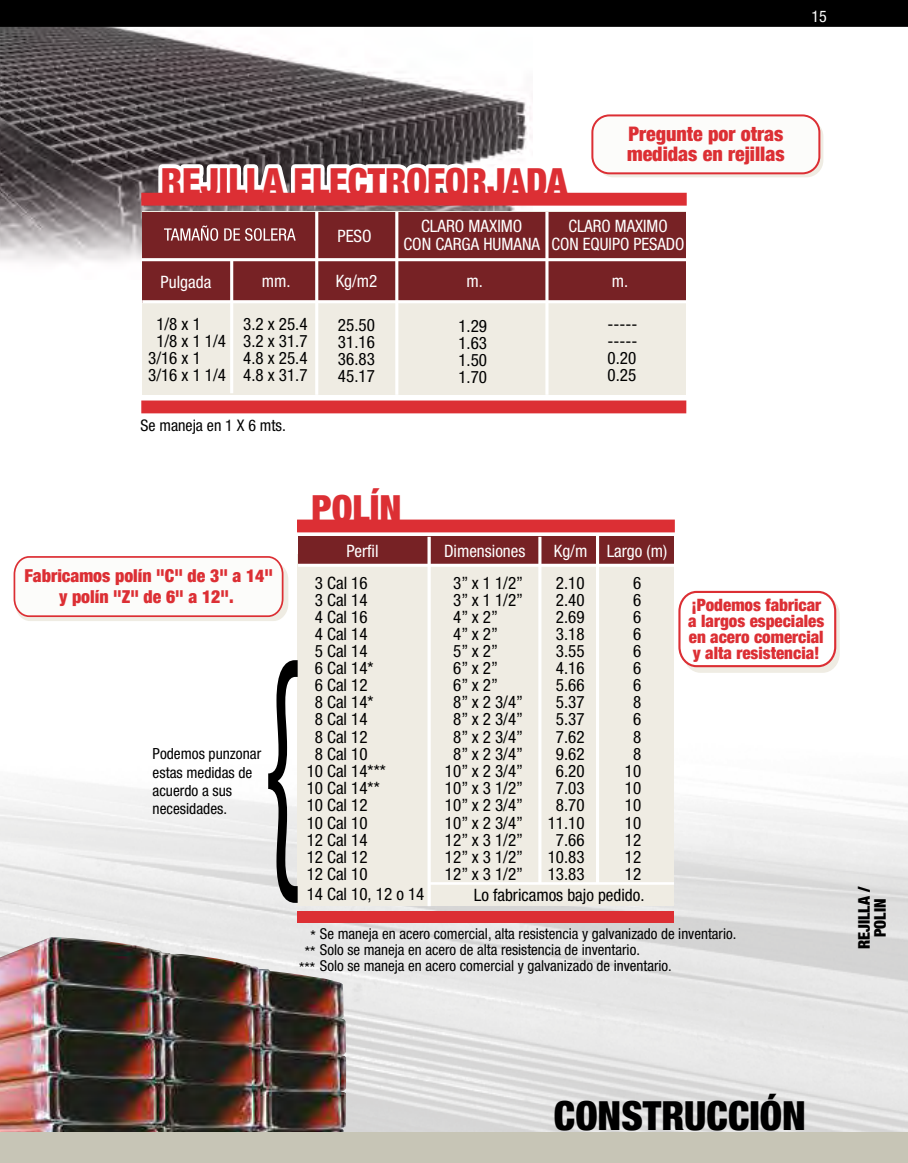
<style>
.page{position:relative;width:908px;height:1163px;background:#fff}
.page>*{position:absolute;margin:0;border:0;box-sizing:border-box;transform-origin:0 0}
.t1{font:900 condensed 40px "Helvetica Neue";color:#000}
.t2{font:900 condensed 37.2px "Helvetica Neue";color:#dc2f34}
.t3{font:900 condensed 20px/20px "Helvetica Neue";color:#dc2f34}
.t4{font:900 condensed 17.8px/21.4px "Helvetica Neue";color:#dc2f34;text-align:center}
.t5{font:condensed 17px/17px "Helvetica Neue";color:#000;text-align:justify}
.t6{font:condensed 17px/17px "Helvetica Neue";color:#fff;text-align:center}
.t7{font:900 condensed 17px/16px "Helvetica Neue";color:#dc2f34}
.t8{font:condensed 16px "Helvetica Neue";color:#000}
.t9{font:900 condensed 16px/16px "Helvetica Neue";color:#000;text-align:center}
.t10{font:condensed 16px "Helvetica Neue";color:#fff}
.t11{font:condensed 15.4px/18.4px "Helvetica Neue";color:#000}
.t12{font:condensed 15px/16px "Helvetica Neue";color:#000}
</style>
<div class="page">
<img style="left:0;top:117px;width:907px;height:1014px">
<img style="left:0;top:27px;width:532px;height:253px">
<svg style="left:596px;top:119px;width:227px;height:58px"></svg>
<div style="left:592px;top:115px;width:227px;height:58px;background:#fcfcfa;border-radius:17px"></div>
<div style="left:591px;top:114px;width:229px;height:60px;border:2px solid #dc2f34;border-radius:17px"></div>
<svg style="left:13px;top:555px;width:275px;height:66px"></svg>
<img style="left:0;top:936px;width:346px;height:195px">
<div style="left:0;top:0;width:907px;height:27px;background:#000"></div>
<div style="left:0;top:1131px;width:907px;height:31px;background:#c7c5b6"></div>
<div style="left:298px;top:554px;width:375px;height:352px;background:#efece3"></div>
<div style="left:298px;top:536px;width:375px;height:30px;background:#772225"></div>
<hr style="left:538px;top:536px;width:3px;height:347px;background:#fff">
<hr style="left:427px;top:536px;width:3px;height:370px;background:#fff">
<hr style="left:298px;top:563px;width:375px;height:3px;background:#fff">
<svg style="left:595px;top:535px;width:4px;height:347px"></svg>
<div style="left:298px;top:911px;width:375px;height:11px;background:#dc2f34"></div>
<svg style="left:268px;top:660px;width:29px;height:242px"></svg>
<div style="left:298px;top:520px;width:375px;height:11px;background:#dc2f34"></div>
<div style="left:297px;top:519px;width:377px;height:13px;border:2px solid #dc2f34"></div>
<svg style="left:154px;top:77px;width:424px;height:129px"></svg>
<div style="left:142px;top:211px;width:543px;height:184px;background:#efece3"></div>
<div style="left:142px;top:212px;width:543px;height:90px;background:#772225"></div>
<hr style="left:230px;top:259px;width:3px;height:134px;background:#fff">
<div style="left:142px;top:193px;width:543px;height:12px;background:#dc2f34"></div>
<hr style="left:315px;top:211px;width:3px;height:184px;background:#fff">
<div style="left:142px;top:401px;width:543px;height:11px;background:#dc2f34"></div>
<div style="left:141px;top:400px;width:545px;height:13px;border:2px solid #dc2f34"></div>
<hr style="left:142px;top:300px;width:545px;height:3px;background:#fff">
<hr style="left:141px;top:258px;width:545px;height:3px;background:#fff">
<svg style="left:164px;top:225px;width:54px;height:16px"></svg>
<svg style="left:224px;top:228px;width:71px;height:13px"></svg>
<hr style="left:395px;top:212px;width:3px;height:183px;background:#fff">
<hr style="left:545px;top:212px;width:3px;height:183px;background:#fff">
<svg style="left:677px;top:589px;width:162px;height:83px"></svg>
<hr style="left:429px;top:882px;width:244px;height:2px;background:#fff">
<p class="t10" style="left:811px;top:7px;width:17px">15</p>
<h2 class="t2" style="left:161px;top:159px;width:408px">REJILLA ELECTROFORJADA</h2>
<p class="t3" style="left:626px;top:123px;width:159px">Pregunte por otras medidas en rejillas</p>
<p class="t6" style="left:337px;top:227px;width:36px">PESO</p>
<p class="t6" style="left:403px;top:218px;width:138px">CLARO MAXIMO<br>CON CARGA HUMANA</p>
<p class="t6" style="left:551px;top:218px;width:134px">CLARO MAXIMO<br>CON EQUIPO PESADO</p>
<p class="t6" style="left:160px;top:273px;width:52px">Pulgada</p>
<p class="t6" style="left:262px;top:273px;width:30px">mm.</p>
<p class="t6" style="left:335px;top:272px;width:43px">Kg/m2</p>
<p class="t6" style="left:466px;top:272px;width:18px">m.</p>
<p class="t6" style="left:611px;top:272px;width:18px">m.</p>
<p class="t5" style="left:156px;top:315px;width:46px">1/8 x 1</p>
<p class="t5" style="left:156px;top:332px;width:71px">1/8 x 1 1/4</p>
<p class="t5" style="left:148px;top:349px;width:54px">3/16 x 1</p>
<p class="t5" style="left:148px;top:366px;width:79px">3/16 x 1 1/4</p>
<p class="t5" style="left:243px;top:315px;width:66px">3.2 x 25.4<br>3.2 x 31.7<br>4.8 x 25.4<br>4.8 x 31.7</p>
<p class="t8" style="left:140px;top:416px;width:147px">Se maneja en 1 X 6 mts.</p>
<p class="t5" style="left:338px;top:316px;width:38px">25.50<br>31.16<br>36.83<br>45.17</p>
<h2 class="t2" style="left:311px;top:485px;width:91px">POLÍN</h2>
<p class="t5" style="left:458px;top:317px;width:30px">1.29<br>1.63<br>1.50<br>1.70</p>
<p class="t5" style="left:607px;top:315px;width:32px">----- ----- 0.20<br>0.25</p>
<p class="t4" style="left:24px;top:564px;width:250px">Fabricamos polín "C" de 3" a 14" y polín "Z" de 6" a 12".</p>
<p class="t11" style="left:152px;top:744px;width:110px">Podemos punzonar estas medidas de acuerdo a sus necesidades.</p>
<p class="t6" style="left:346px;top:542px;width:33px">Perfil</p>
<p class="t6" style="left:444px;top:542px;width:83px">Dimensiones</p>
<p class="t6" style="left:553px;top:542px;width:115px">Kg/m Largo (m)</p>
<p class="t5" style="left:632px;top:574px;width:10px">6</p>
<p class="t5" style="left:315px;top:591px;width:54px">3 Cal 14</p>
<p class="t5" style="left:453px;top:591px;width:72px">3” x 1 1/2”</p>
<p class="t5" style="left:555px;top:591px;width:30px">2.40</p>
<p class="t5" style="left:632px;top:591px;width:10px">6</p>
<p class="t5" style="left:315px;top:625px;width:54px">4 Cal 14</p>
<p class="t5" style="left:453px;top:625px;width:46px">4” x 2”</p>
<p class="t5" style="left:555px;top:625px;width:30px">3.18</p>
<p class="t5" style="left:632px;top:625px;width:10px">6</p>
<p class="t5" style="left:315px;top:574px;width:54px">3 Cal 16</p>
<p class="t5" style="left:453px;top:574px;width:72px">3” x 1 1/2”</p>
<p class="t5" style="left:555px;top:574px;width:30px">2.10</p>
<p class="t5" style="left:315px;top:608px;width:54px">4 Cal 16</p>
<p class="t5" style="left:453px;top:608px;width:46px">4” x 2”</p>
<p class="t5" style="left:555px;top:608px;width:30px">2.69</p>
<p class="t5" style="left:632px;top:608px;width:10px">6</p>
<p class="t5" style="left:315px;top:641px;width:60px;text-align:left">5 Cal 14<br>6 Cal 14*<br>6 Cal 12<br>8 Cal 14*</p>
<p class="t5" style="left:315px;top:728px;width:54px">8 Cal 12</p>
<p class="t5" style="left:453px;top:641px;width:72px;text-align:left">5” x 2”<br>6” x 2”<br>6” x 2”<br>8” x 2 3/4”</p>
<p class="t5" style="left:453px;top:728px;width:72px">8” x 2 3/4”</p>
<p class="t5" style="left:555px;top:641px;width:30px">3.55<br>4.16<br>5.66<br>5.37</p>
<p class="t5" style="left:555px;top:728px;width:30px">7.62</p>
<p class="t5" style="left:632px;top:641px;width:10px">6<br>6<br>6<br>8</p>
<p class="t5" style="left:315px;top:710px;width:54px">8 Cal 14</p>
<p class="t5" style="left:453px;top:710px;width:72px">8” x 2 3/4”</p>
<p class="t5" style="left:555px;top:710px;width:30px">5.37</p>
<p class="t5" style="left:632px;top:709px;width:10px;line-height:18.4px">6<br>8</p>
<p class="t5" style="left:306px;top:745px;width:80px;text-align:left;text-indent:8px">8 Cal 10<br>10 Cal 14***<br>10 Cal 14**<br>10 Cal 12<br>10 Cal 10</p>
<p class="t5" style="left:444px;top:745px;width:80px;text-align:center">8” x 2 3/4”<br>10” x 2 3/4”<br>10” x 3 1/2”<br>10” x 2 3/4”<br>10” x 2 3/4”</p>
<p class="t5" style="left:547px;top:745px;width:38px;text-align:center">9.62<br>6.20<br>7.03<br>8.70<br>11.10</p>
<p class="t5" style="left:624px;top:745px;width:18px;text-align:center">8<br>10<br>10</p>
<p class="t5" style="left:624px;top:796px;width:18px">10</p>
<p class="t5" style="left:624px;top:813px;width:18px">10</p>
<p class="t5" style="left:306px;top:830px;width:62px">12 Cal 14<br>12 Cal 12<br>12 Cal 10</p>
<p class="t5" style="left:306px;top:885px;width:119px">14 Cal 10, 12 o 14</p>
<p class="t5" style="left:444px;top:830px;width:80px">12” x 3 1/2” 12” x 3 1/2” 12” x 3 1/2”</p>
<p class="t5" style="left:547px;top:830px;width:38px;text-align:center">7.66<br>10.83<br>13.83</p>
<p class="t5" style="left:624px;top:830px;width:18px">12</p>
<p class="t5" style="left:624px;top:848px;width:18px">12<br>12</p>
<p class="t5" style="left:473px;top:886px;width:172px">Lo fabricamos bajo pedido.</p>
<p class="t7" style="left:688px;top:596px;width:137px">¡Podemos fabricar a largos especiales en acero comercial y alta resistencia!</p>
<p class="t12" style="left:320px;top:925px;width:418px">Se maneja en acero comercial, alta resistencia y galvanizado de inventario.<br>Solo se maneja en acero de alta resistencia de inventario.<br>Solo se maneja en acero comercial y galvanizado de inventario.</p>
<p class="t12" style="left:299px;top:926px;width:18px;text-align:right">* ** ***</p>
<p class="t9" style="left:855px;top:948px;width:64px;rotate:-90deg">REJILLA /<br>POLIN</p>
<h1 class="t1" style="left:553px;top:1090px;width:253px">CONSTRUCCIÓN</h1>
</div>
